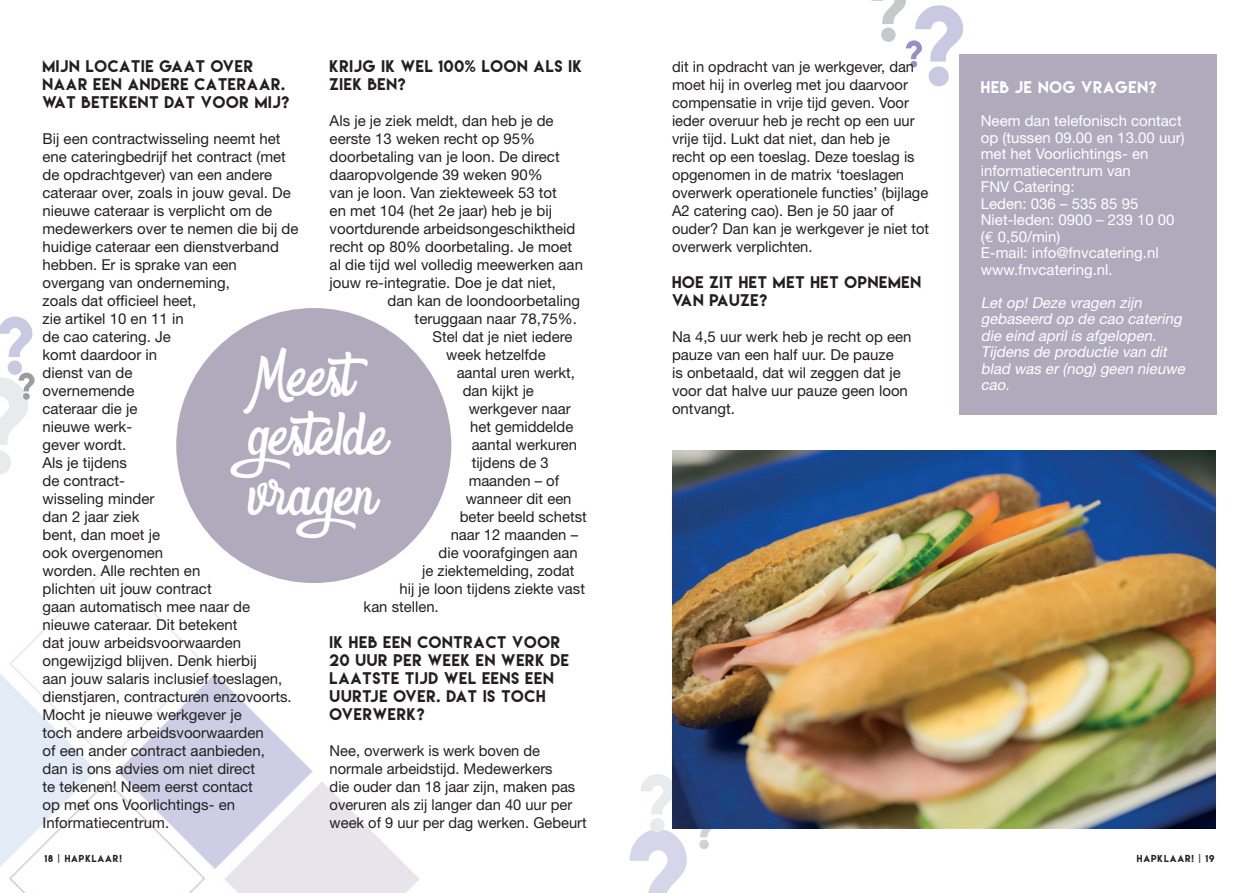
<style>
.page{position:relative;width:1259px;height:893px;background:#fff}
.page>*{position:absolute;margin:0;border:0;box-sizing:border-box;transform-origin:0 0}
.Kop{font:49.5px "Sharpeye";color:#fff}
.Tekst{font:15px/18px "Helvetica Neue";color:#231f20}
.Tussenkop{font:15px/18px "Lemon Milk";letter-spacing:.05em;color:#231f20}
.t1{font:15px/16.5px "Helvetica Neue";color:#fff}
.t2{font:italic 15px/16.5px "Helvetica Neue";color:#fff}
.t3{font:15px "Lemon Milk";letter-spacing:.05em;color:#fff}
.t4{font:9px "Lemon Milk";letter-spacing:.1em;color:#231f20}
.s1{font-family:"Euro Mono"}
.s2{font-style:normal}
</style>
<div class="page">
<img style="left:0;top:566px;width:419px;height:327px">
<svg style="left:871px;top:0;width:92px;height:86px"></svg>
<div style="left:172px;top:304px;width:283px;height:283px;background:#afabbd;border-radius:50%"></div>
<div style="left:168px;top:300px;width:291px;height:291px;border:8px solid #fff;border-radius:50%"></div>
<svg style="left:0;top:317px;width:35px;height:157px"></svg>
<svg style="left:629px;top:774px;width:58px;height:119px"></svg>
<svg style="left:693px;top:828px;width:23px;height:21px"></svg>
<div style="left:959px;top:54px;width:257px;height:360px;background:#afabbd"></div>
<img style="left:672px;top:450px;width:543px;height:378px">
<p class="Tussenkop" style="left:43px;top:57px;width:248px">MIJN LOCATIE GAAT OVER<br>NAAR EEN ANDERE CATERAAR.<br>WAT BETEKENT DAT VOOR MIJ?</p>
<p class="Tekst" style="left:43px;top:129px;width:257px">Bij een contractwisseling neemt het ene cateringbedrijf het contract (met de opdrachtgever) van een andere cateraar over, zoals in jouw geval. De nieuwe cateraar is verplicht om de medewerkers over te nemen die bij de huidige cateraar een dienstverband hebben. Er is sprake van een overgang van onderneming,<br>zoals dat officieel heet,<br>zie artikel 10 en 11 in<br>de cao catering. Je<br>komt daardoor in<br>dienst van de<br>overnemende<br>cateraar die je<br>nieuwe werk-<br>gever wordt.<br>Als je tijdens<br>de contract-<br>wisseling minder<br>dan 2 jaar ziek<br>bent, dan moet je<br>ook overgenomen<br>worden. Alle rechten en<br>plichten uit jouw contract<br>gaan automatisch mee naar de nieuwe cateraar. Dit betekent<br>dat jouw arbeidsvoorwaarden ongewijzigd blijven. Denk hierbij<br>aan jouw salaris inclusief toeslagen, dienstjaren, contracturen enzovoorts.<br>Mocht je nieuwe werkgever je<br>toch andere arbeidsvoorwaarden<br>of een ander contract aanbieden,<br>dan is ons advies om niet direct<br>te tekenen! Neem eerst contact<br>op met ons Voorlichtings- en<br>Informatiecentrum.</p>
<p class="Tussenkop" style="left:330px;top:57px;width:254px">KRIJG IK WEL 100% LOON ALS IK<br>ZIEK BEN?</p>
<p class="Tekst" style="left:330px;top:111px;width:225px">Als je je ziek meldt, dan heb je de</p>
<p class="Tekst" style="left:330px;top:129px;width:207px">eerste 13 weken recht op 95%</p>
<p class="Tekst" style="left:330px;top:147px;width:232px">doorbetaling van je loon. De direct</p>
<p class="Tekst" style="left:330px;top:165px;width:215px">daaropvolgende 39 weken 90%</p>
<p class="Tekst" style="left:330px;top:183px;width:229px">van je loon. Van ziekteweek 53 tot</p>
<p class="Tekst" style="left:330px;top:201px;width:224px">en met 104 (het 2e jaar) heb je bij</p>
<p class="Tekst" style="left:330px;top:219px;width:247px">voortdurende arbeidsongeschiktheid</p>
<p class="Tekst" style="left:330px;top:237px;width:244px">recht op 80% doorbetaling. Je moet</p>
<p class="Tekst" style="left:330px;top:255px;width:255px">al die tijd wel volledig meewerken aan</p>
<p class="Tekst" style="left:330px;top:273px;width:228px">jouw re-integratie. Doe je dat niet,</p>
<p class="Tekst" style="left:388px;top:291px;width:194px">dan kan de loondoorbetaling</p>
<p class="Tekst" style="left:415px;top:309px;width:164px">teruggaan naar 78,75%.</p>
<p class="Tekst" style="left:433px;top:327px;width:141px">Stel dat je niet iedere</p>
<p class="Tekst" style="left:446px;top:345px;width:101px">week hetzelfde</p>
<p class="Tekst" style="left:457px;top:363px;width:120px">aantal uren werkt,</p>
<p class="Tekst" style="left:463px;top:381px;width:73px">dan kijkt je</p>
<p class="Tekst" style="left:469px;top:399px;width:104px">werkgever naar</p>
<p class="Tekst" style="left:470px;top:417px;width:105px">het gemiddelde</p>
<p class="Tekst" style="left:472px;top:435px;width:107px">aantal werkuren</p>
<p class="Tekst" style="left:472px;top:453px;width:79px">tijdens de 3</p>
<p class="Tekst" style="left:469px;top:471px;width:92px">maanden – of</p>
<p class="Tekst" style="left:466px;top:489px;width:107px">wanneer dit een</p>
<p class="Tekst" style="left:460px;top:507px;width:129px">beter beeld schetst</p>
<p class="Tekst" style="left:451px;top:525px;width:129px">naar 12 maanden –</p>
<p class="Tekst" style="left:439px;top:543px;width:141px">die voorafgingen aan</p>
<p class="Tekst" style="left:422px;top:561px;width:154px">je ziektemelding, zodat</p>
<p class="Tekst" style="left:400px;top:579px;width:187px">hij je loon tijdens ziekte vast</p>
<p class="Tekst" style="left:364px;top:597px;width:77px">kan stellen.</p>
<p class="Tussenkop" style="left:330px;top:633px;width:241px">IK HEB EEN CONTRACT VOOR<br>20 UUR PER WEEK EN WERK DE<br>LAATSTE TIJD WEL EENS EEN<br>UURTJE OVER. DAT IS TOCH<br>OVERWERK?</p>
<p class="Tekst" style="left:330px;top:741px;width:259px">Nee, overwerk is werk boven de normale arbeidstijd. Medewerkers<br>die ouder dan 18 jaar zijn, maken pas overuren als zij langer dan 40 uur per week of 9 uur per dag werken. Gebeurt</p>
<p class="Kop" style="left:249px;top:350px;width:137px">Meest</p>
<p class="Kop" style="left:249px;top:409px;width:140px">gestelde</p>
<p class="Kop" style="left:249px;top:469px;width:130px">vragen</p>
<p class="Tekst" style="left:672px;top:57px;width:259px">dit in opdracht van je werkgever, dan moet hij in overleg met jou daarvoor compensatie in vrije tijd geven. Voor ieder overuur heb je recht op een uur vrije tijd. Lukt dat niet, dan heb je<br>recht op een toeslag. Deze toeslag is opgenomen in de matrix ‘toeslagen overwerk operationele functies’ (bijlage A2 catering cao). Ben je 50 jaar of ouder? Dan kan je werkgever je niet tot overwerk verplichten.</p>
<p class="Tussenkop" style="left:672px;top:273px;width:251px">HOE ZIT HET MET HET OPNEMEN<br>VAN PAUZE?</p>
<p class="Tekst" style="left:672px;top:327px;width:241px">Na 4,5 uur werk heb je recht op een pauze van een half uur. De pauze<br>is onbetaald, dat wil zeggen dat je voor dat halve uur pauze geen loon ontvangt.</p>
<p class="t3" style="left:981px;top:77px;width:177px">HEB JE NOG VRAGEN?</p>
<p class="t1" style="left:981px;top:112px;width:202px">Neem dan telefonisch contact</p>
<p class="t1" style="left:981px;top:129px;width:205px">op (tussen 09.00 en 13.00 uur) met het Voorlichtings- en informatiecentrum van</p>
<p class="t1" style="left:981px;top:178px;width:95px">FNV Catering:</p>
<p class="t1" style="left:981px;top:195px;width:159px">Leden: 036 – 535 85 95</p>
<p class="t1" style="left:981px;top:211px;width:195px">Niet-leden: 0900 – 239 10 00</p>
<p class="t1" style="left:981px;top:228px;width:81px">(<span class="s1">€</span> 0,50/min)</p>
<p class="t1" style="left:981px;top:244px;width:179px">E-mail: info@fnvcatering.nl</p>
<p class="t1" style="left:981px;top:261px;width:133px">www.fnvcatering.nl.</p>
<p class="t2" style="left:981px;top:294px;width:208px">Let op! Deze vragen zij n gebaseerd op de cao catering die eind april is afgelopen.<br>Tijdens de productie van dit blad was er (nog) geen nieuwe</p>
<p class="t2" style="left:981px;top:376px;width:30px">cao<span class="s2">.</span></p>
<p class="t4" style="left:45px;top:852px;width:79px">18 | HAPKLAAR!</p>
<p class="t4" style="left:1137px;top:852px;width:79px">HAPKLAAR! | 19</p>
</div>
